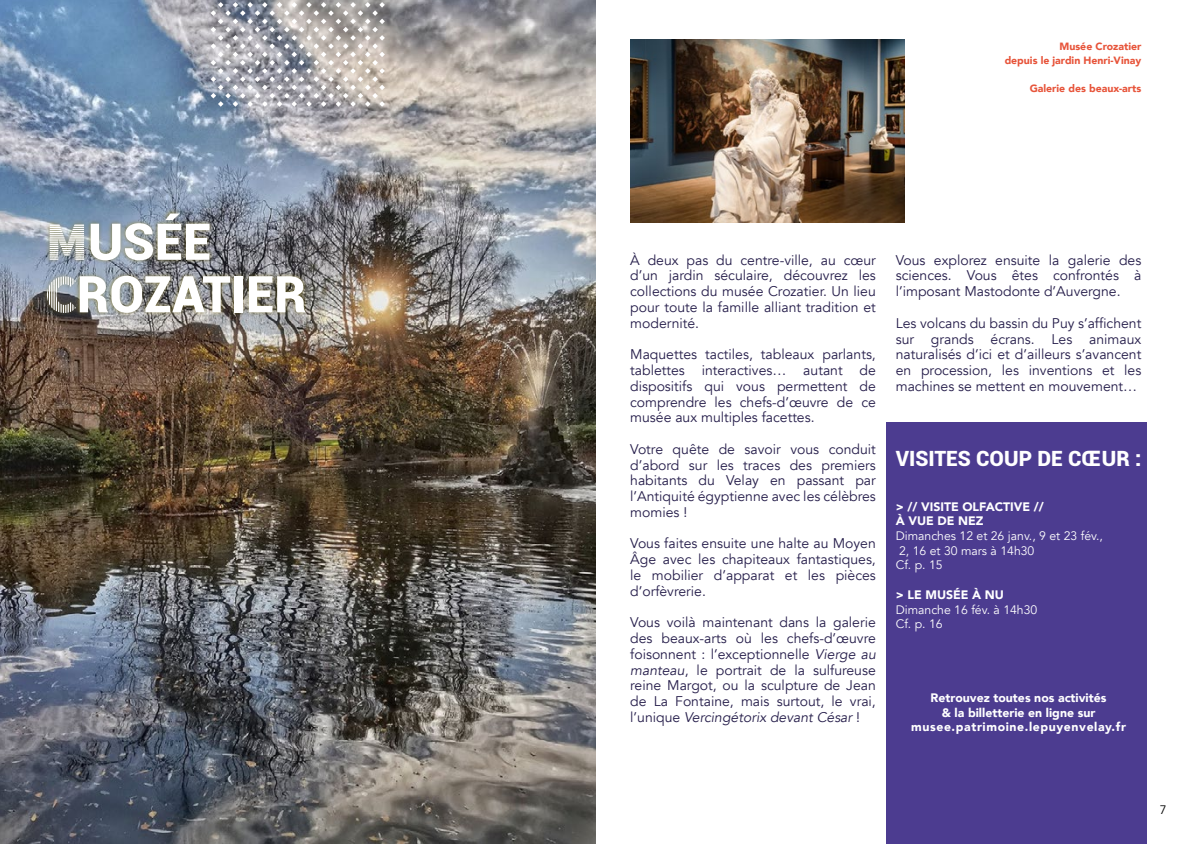
<style>
.page{position:relative;width:1191px;height:844px;background:#fff}
.page>*{position:absolute;margin:0;border:0;box-sizing:border-box;transform-origin:0 0}
.t1{font:900 50.75px/52.5px "Roboto";color:#fff}
.t2{font:900 21px "Roboto";color:#fff}
.t3{font:14px/15.8px "Avenir";color:#261e4b;text-align:justify}
.t4{font:900 12.25px/14.7px "Avenir";color:#fff}
.t5{font:12.25px/14.7px "Avenir";color:#fff}
.t6{font:12.25px "Avenir";color:#000}
.t7{font:900 10.5px/14px "Avenir";color:#e7543a;text-align:right}
.s1{font-family:"Source Sans Pro DISPLAYV2";font-size:54.25px}
.s2{font-style:italic}
</style>
<div class="page">
<img style="left:0;top:0;width:595px;height:843px">
<div style="left:885px;top:422px;width:261px;height:421px;background:#4c3c90"></div>
<div style="left:42px;top:208px;width:268px;height:109px;background:#8d8032;opacity:.73"></div>
<svg style="left:211px;top:2px;width:174px;height:105px;background:#b2b0b2"></svg>
<img style="left:630px;top:39px;width:274px;height:183px">
<h1 class="t1" style="left:46px;top:213px;width:262px"><span class="s1">M</span>USÉE<br><span class="s1">C</span>ROZATIER</h1>
<p class="t7" style="left:1004px;top:39px;width:138px">Musée Crozatier<br>depuis le jardin Henri-Vinay</p>
<p class="t7" style="left:1029px;top:81px;width:113px">Galerie des beaux-arts</p>
<p class="t3" style="left:630px;top:252px;width:247px">À deux pas du centre-ville, au cœur d’un jardin séculaire, découvrez les collections du musée Crozatier. Un lieu pour toute la famille alliant tradition et modernité.</p>
<p class="t3" style="left:630px;top:347px;width:247px">Maquettes tactiles, tableaux parlants, tablettes interactives… autant de dispositifs qui vous permettent de comprendre les chefs-d’œuvre de ce musée aux multiples facettes.</p>
<p class="t3" style="left:630px;top:441px;width:247px">Votre quête de savoir vous conduit d’abord sur les traces des premiers habitants du Velay en passant par l’Antiquité égyptienne avec les célèbres momies !</p>
<p class="t3" style="left:630px;top:536px;width:247px">Vous faites ensuite une halte au Moyen Âge avec les chapiteaux fantastiques, le mobilier d’apparat et les pièces d’orfèvrerie.</p>
<p class="t3" style="left:630px;top:614px;width:247px">Vous voilà maintenant dans la galerie des beaux-arts où les chefs-d’œuvre foisonnent : l’exceptionnelle <span class="s2">Vierge au manteau</span>, le portrait de la sulfureuse reine Margot, ou la sculpture de Jean de La Fontaine, mais surtout, le vrai, l’unique <span class="s2">Vercingétorix devant César</span> !</p>
<p class="t3" style="left:895px;top:252px;width:247px">Vous explorez ensuite la galerie des sciences. Vous êtes confrontés à l’imposant Mastodonte d’Auvergne.</p>
<p class="t3" style="left:895px;top:315px;width:247px">Les volcans du bassin du Puy s’affichent sur grands écrans. Les animaux naturalisés d’ici et d’ailleurs s’avancent en procession, les inventions et les machines se mettent en mouvement…</p>
<h2 class="t2" style="left:895px;top:444px;width:247px">VISITES COUP DE CŒUR :</h2>
<p class="t4" style="left:895px;top:498px;width:150px">&gt; // VISITE OLFACTIVE //<br>À VUE DE NEZ</p>
<p class="t5" style="left:895px;top:528px;width:209px">Dimanches 12 et 26 janv., 9 et 23 fév.,<br>2, 16 et 30 mars à 14h30<br>Cf. p. 15</p>
<p class="t4" style="left:895px;top:586px;width:110px">&gt; LE MUSÉE À NU</p>
<p class="t5" style="left:895px;top:602px;width:143px">Dimanche 16 fév. à 14h30<br>Cf. p. 16</p>
<p class="t4" style="left:911px;top:689px;width:216px;text-align:center">Retrouvez toutes nos activités<br>&amp; la billetterie en ligne sur musee.patrimoine.lepuyenvelay.fr</p>
<p class="t6" style="left:1159px;top:801px;width:8px">7</p>
</div>
